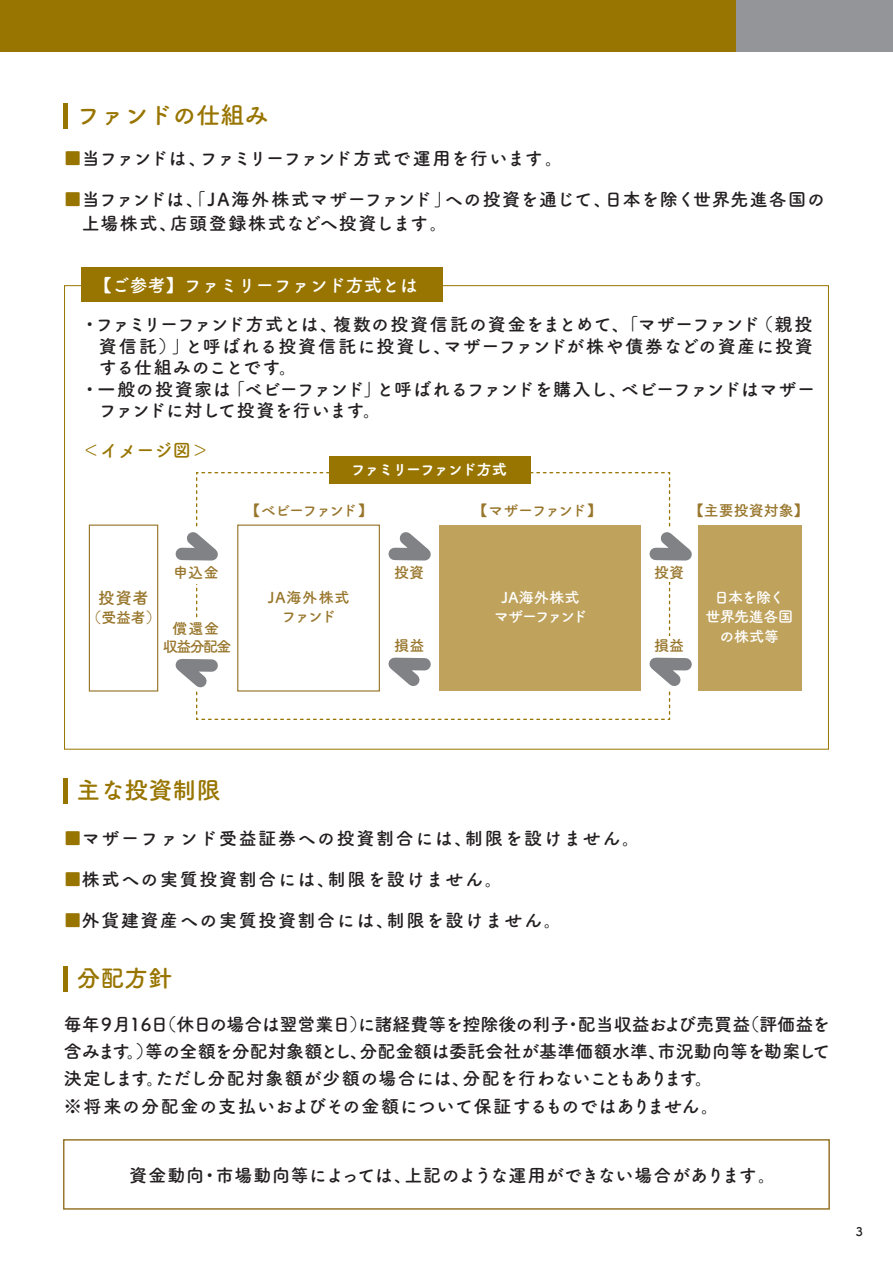
<style>
.page{position:relative;width:893px;height:1263px;background:#fff}
.page>*{position:absolute;margin:0;border:0;box-sizing:border-box;transform-origin:0 0}
.t1{font:24px "Tsuku A Rd Gothic Std B";color:#987501}
.t2{font:18px/27.2px "Tsuku A Rd Gothic Std B";letter-spacing:.01em;color:#231f20}
.t3{font:18px "Tsuku A Rd Gothic Std B";letter-spacing:.09em;color:#231f20}
.t4{font:18px/24.6px "Tsuku A Rd Gothic Std B";letter-spacing:.045em;color:#231f20}
.t5{font:18px "Tsuku A Rd Gothic Std B";letter-spacing:-.015em;color:#231f20}
.t6{font:18px "Tsuku A Rd Gothic Std B";letter-spacing:.055em;color:#231f20}
.t7{font:18px "Tsuku A Rd Gothic Std B";letter-spacing:-.02em;color:#231f20}
.t8{font:18px "Tsuku A Rd Gothic Std B";color:#fff}
.t9{font:18px "Tsuku A Rd Gothic Std B";letter-spacing:-.025em;color:#231f20}
.t10{font:18px "Tsuku A Rd Gothic Std B";letter-spacing:.005em;color:#987501}
.t11{font:16.5px "Tsuku A Rd Gothic Std B";color:#98762c}
.t12{font:15px/19.5px "Tsuku A Rd Gothic Std B";letter-spacing:-.04em;color:#fff;text-align:center}
.t13{font:15px "Tsuku A Rd Gothic Std B";letter-spacing:-.01em;color:#98762c}
.t14{font:15px "Tsuku A Rd Gothic Std B";letter-spacing:-.105em;color:#98762c}
.t15{font:15px "Tsuku A Rd Gothic Std E";letter-spacing:-.075em;color:#fff}
.t16{font:15px/19.5px "Tsuku A Rd Gothic Std B";letter-spacing:.05em;color:#98762c;text-align:center}
.t17{font:15px/17.4px "Tsuku A Rd Gothic Std B";letter-spacing:-.095em;color:#98762c;text-align:center}
.t18{font:12px "Tsuku A Rd Gothic Std B";color:#231f20}
.s1{color:#987501}
</style>
<div class="page">
<div style="left:736px;top:0;width:157px;height:51px;background:#939598"></div>
<div style="left:0;top:0;width:736px;height:51px;background:#987501"></div>
<div style="left:329px;top:457px;width:201px;height:27px;background:#987501"></div>
<hr style="left:64px;top:103px;width:4px;height:26px;background:#987501">
<div style="left:81px;top:268px;width:361px;height:34px;background:#987501"></div>
<div style="left:89px;top:524px;width:69px;height:167px;border:1px solid #98762c"></div>
<div style="left:698px;top:525px;width:103px;height:166px;background:#bfa25c"></div>
<svg style="left:148px;top:471px;width:544px;height:249px"></svg>
<div style="left:63px;top:1139px;width:767px;height:71px;border:2px solid #98762c"></div>
<hr style="left:64px;top:778px;width:4px;height:26px;background:#987501">
<hr style="left:64px;top:966px;width:4px;height:26px;background:#987501">
<h1 class="t1" style="left:77px;top:97px;width:193px">ファンドの仕組み</h1>
<p class="t7" style="left:64px;top:144px;width:501px"><span class="s1">■</span>当ファンドは、ファミリーファンド方式で運用を行います。</p>
<p class="t4" style="left:82px;top:186px;width:745px;text-indent:-18px"><span class="s1">■</span>当ファンドは、「JA海外株式マザーファンド」への投資を通じて、日本を除く世界先進各国の上場株式、店頭登録株式などへ投資します。</p>
<p class="t8" style="left:94px;top:271px;width:325px">【ご参考】ファミリーファンド方式とは</p>
<p class="t5" style="left:81px;top:310px;width:733px">・ファミリーファンド方式とは、複数の投資信託の資金をまとめて、「マザーファンド（親投</p>
<p class="t6" style="left:99px;top:332px;width:716px">資信託）」と呼ばれる投資信託に投資し、マザーファンドが株や債券などの資産に投資</p>
<p class="t2" style="left:99px;top:353px;width:200px">する仕組みのことです。</p>
<p class="t2" style="left:81px;top:374px;width:736px">・一般の投資家は「ベビーファンド」と呼ばれるファンドを購入し、ベビーファンドはマザー</p>
<p class="t9" style="left:99px;top:397px;width:284px">ファンドに対して投資を行います。</p>
<p class="t10" style="left:82px;top:436px;width:128px">＜イメージ図＞</p>
<p class="t15" style="left:351px;top:458px;width:157px">ファミリーファンド方式</p>
<p class="t11" style="left:98px;top:585px;width:52px">投資者</p>
<p class="t13" style="left:86px;top:605px;width:76px">（受益者）</p>
<p class="t13" style="left:173px;top:561px;width:47px">申込金</p>
<p class="t17" style="left:163px;top:619px;width:70px">償還金<br>収益分配金</p>
<p class="t14" style="left:245px;top:499px;width:129px">【ベビーファンド】</p>
<p class="t14" style="left:472px;top:499px;width:131px">【マザーファンド】</p>
<p class="t13" style="left:689px;top:499px;width:121px">【主要投資対象】</p>
<p class="t13" style="left:394px;top:560px;width:31px">投資</p>
<p class="t13" style="left:654px;top:560px;width:31px">投資</p>
<p class="t16" style="left:268px;top:586px;width:83px">JA海外株式ファンド</p>
<p class="t12" style="left:706px;top:586px;width:89px">日本を除く世界先進各国の株式等</p>
<p class="t12" style="left:494px;top:586px;width:95px">JA海外株式マザーファンド</p>
<p class="t13" style="left:394px;top:633px;width:32px">損益</p>
<p class="t13" style="left:654px;top:634px;width:32px">損益</p>
<h1 class="t1" style="left:77px;top:772px;width:146px">主な投資制限</h1>
<p class="t3" style="left:64px;top:824px;width:578px"><span class="s1">■</span>マザーファンド受益証券への投資割合には、制限を設けません。</p>
<p class="t3" style="left:64px;top:865px;width:441px"><span class="s1">■</span>株式への実質投資割合には、制限を設けません。</p>
<p class="t3" style="left:64px;top:906px;width:499px"><span class="s1">■</span>外貨建資産への実質投資割合には、制限を設けません。</p>
<h1 class="t1" style="left:77px;top:959px;width:97px">分配方針</h1>
<p class="t2" style="left:64px;top:1010px;width:768px">毎年９月16日（休日の場合は翌営業日）に諸経費等を控除後の利子・配当収益および売買益（評価益を含みます。）等の全額を分配対象額とし、分配金額は委託会社が基準価額水準、市況動向等を勘案して決定します。ただし分配対象額が少額の場合には、分配を行わないこともあります。<br>※将来の分配金の支払いおよびその金額について保証するものではありません。</p>
<p class="t2" style="left:129px;top:1160px;width:648px">資金動向・市場動向等によっては、上記のような運用ができない場合があります。</p>
<p class="t18" style="left:856px;top:1222px;width:9px">3</p>
</div>
